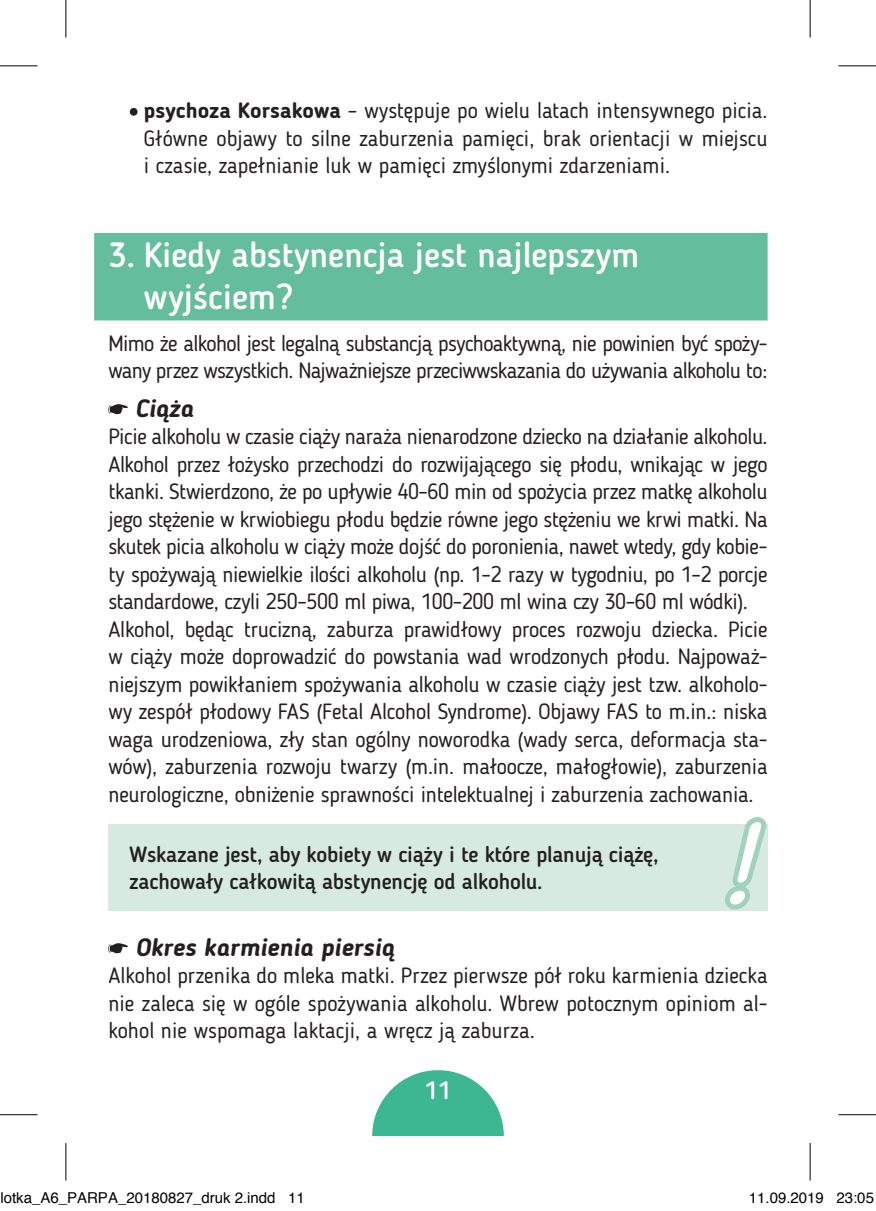
<style>
.page{position:relative;width:876px;height:1211px;background:#fff}
.page>*{position:absolute;margin:0;border:0;box-sizing:border-box;transform-origin:0 0}
.t1{font:500 35px/42px "Blogger Sans";color:#fff}
._4level_italic_witho{font:italic 700 25px "Blogger Sans";color:#231f20}
.t2{font:500 25px "Blogger Sans";color:#fff}
._1level{font:22px/27.5px "Blogger Sans";letter-spacing:-.02em;color:#231f20;text-align:justify}
.ramkowy{font:500 22px/27.5px "Blogger Sans";letter-spacing:-.01em;color:#231f20}
.t3{font:15px "Helvetica";color:#000}
.s1{font-size:50px}
.s2{font-weight:700}
</style>
<div class="page">
<svg style="left:372px;top:1070px;width:132px;height:66px"></svg>
<div style="left:94px;top:233px;width:673px;height:87px;background:#64bd9c"></div>
<svg style="left:108px;top:404px;width:20px;height:10px"></svg>
<div style="left:108px;top:824px;width:659px;height:86px;background:#d7eae1"></div>
<svg style="left:108px;top:943px;width:20px;height:10px"></svg>
<svg style="left:721px;top:817px;width:47px;height:94px"></svg>
<svg style="left:809px;top:0;width:1px;height:37px"></svg>
<svg style="left:809px;top:1143px;width:1px;height:38px"></svg>
<hr style="left:0;top:65px;width:38px;height:1px;background:#000">
<hr style="left:838px;top:65px;width:38px;height:1px;background:#000">
<hr style="left:0;top:1114px;width:38px;height:1px;background:#000">
<hr style="left:838px;top:1114px;width:38px;height:1px;background:#000">
<hr style="left:65px;top:0;width:1px;height:37px;background:#000">
<hr style="left:65px;top:1143px;width:1px;height:38px;background:#000">
<hr style="left:810px;top:0;width:1px;height:37px;background:#000">
<hr style="left:810px;top:1143px;width:1px;height:38px;background:#000">
<p class="_1level" style="left:144px;top:97px;width:625px;text-indent:-18px"><span class="s1">•</span><span class="s2">psychoza Korsakowa</span> – występuje po wielu latach intensywnego picia.<br>Główne objawy to silne zaburzenia pamięci, brak orientacji w miejscu i czasie, zapełnianie luk w pamięci zmyślonymi zdarzeniami.</p>
<p class="t1" style="left:144px;top:234px;width:497px;text-indent:-35px">3. Kiedy abstynencja jest najlepszym wyjściem?</p>
<p class="_1level" style="left:108px;top:330px;width:661px">Mimo że alkohol jest legalną substancją psychoaktywną, nie powinien być spoży&shy;wany przez wszystkich. Najważniejsze przeciwwskazania do używania alkoholu to:</p>
<p class="_4level_italic_witho" style="left:135px;top:393px;width:60px">Ciąża</p>
<p class="_1level" style="left:108px;top:423px;width:661px">Picie alkoholu w czasie ciąży naraża nienarodzone dziecko na działanie alkoholu.<br>Alkohol przez łożysko przechodzi do rozwijającego się płodu, wnikając w jego tkanki. Stwierdzono, że po upływie 40–60 min od spożycia przez matkę alkoholu jego stężenie w krwiobiegu płodu będzie równe jego stężeniu we krwi matki. Na skutek picia alkoholu w ciąży może dojść do poronienia, nawet wtedy, gdy kobie&shy;ty spożywają niewielkie ilości alkoholu (np. 1–2 razy w tygodniu, po 1–2 porcje standardowe, czyli 250–500 ml piwa, 100–200 ml wina czy 30–60 ml wódki).</p>
<p class="_1level" style="left:108px;top:615px;width:661px">Alkohol, będąc trucizną, zaburza prawidłowy proces rozwoju dziecka. Picie w ciąży może doprowadzić do powstania wad wrodzonych płodu. Najpoważ&shy;niejszym powikłaniem spożywania alkoholu w czasie ciąży jest tzw. alkoholo&shy;wy zespół płodowy FAS (Fetal Alcohol Syndrome). Objawy FAS to m.in.: niska waga urodzeniowa, zły stan ogólny noworodka (wady serca, deformacja sta&shy;wów), zaburzenia rozwoju twarzy (m.in. małoocze, małogłowie), zaburzenia neurologiczne, obniżenie sprawności intelektualnej i zaburzenia zachowania.</p>
<p class="ramkowy" style="left:130px;top:840px;width:530px">Wskazane jest, aby kobiety w ciąży i te które planują ciążę, zachowały całkowitą abstynencję od alkoholu.</p>
<p class="_4level_italic_witho" style="left:135px;top:932px;width:261px">Okres karmienia piersią</p>
<p class="_1level" style="left:108px;top:962px;width:661px">Alkohol przenika do mleka matki. Przez pierwsze pół roku karmienia dziecka nie zaleca się w ogóle spożywania alkoholu. Wbrew potocznym opiniom al&shy;kohol nie wspomaga laktacji, a wręcz ją zaburza.</p>
<p class="t2" style="left:425px;top:1075px;width:28px">11</p>
<p class="t3" style="left:0;top:1187px;width:306px">lotka_A6_PARPA_20180827_druk 2.indd 11</p>
<p class="t3" style="left:749px;top:1187px;width:127px">11.09.2019 23:05</p>
</div>
